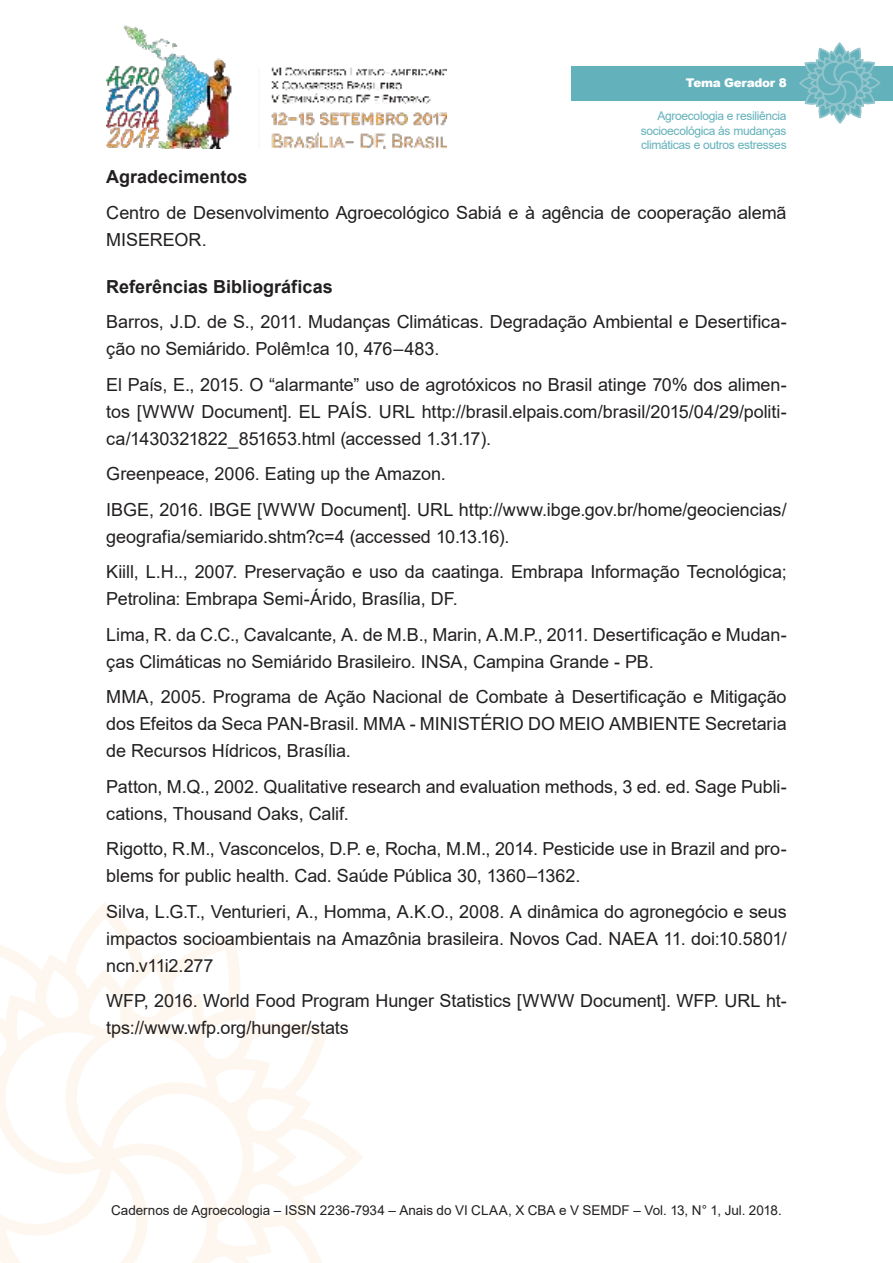
<style>
.page{position:relative;width:893px;height:1263px;background:#fff}
.page>*{position:absolute;margin:0;border:0;box-sizing:border-box;transform-origin:0 0}
.t1{font:18px/27px "Arial";letter-spacing:-.005em;color:#221f1f}
.t2{font:700 18px "Arial";color:#221f1f}
.t3{font:13.5px "Arial";color:#221f1f}
.t4{font:12px/14.4px "Arial";letter-spacing:-.025em;color:#63b1bb;text-align:justify}
.t5{font:900 12px "Arial";letter-spacing:-.025em;color:#fff}
</style>
<div class="page">
<img style="left:106px;top:25px;width:340px;height:124px">
<svg style="left:0;top:910px;width:363px;height:353px"></svg>
<div style="left:571px;top:66px;width:322px;height:34px;background:#63b1bb"></div>
<svg style="left:798px;top:43px;width:83px;height:81px"></svg>
<p class="t5" style="left:686px;top:76px;width:102px">Tema Gerador 8</p>
<p class="t4" style="left:641px;top:110px;width:147px;text-indent:17px">Agroecologia e resiliência socioecológica às mudanças climáticas e outros estresses</p>
<p class="t2" style="left:106px;top:170px;width:143px">Agradecimentos</p>
<p class="t1" style="left:106px;top:200px;width:682px">Centro de Desenvolvimento Agroecológico Sabiá e à agência de cooperação alemã<br>MISEREOR.</p>
<p class="t2" style="left:106px;top:280px;width:228px">Referências Bibliográficas</p>
<p class="t1" style="left:106px;top:310px;width:682px">Barros, J.D. de S., 2011. Mudanças Climáticas. Degradação Ambiental e Desertifica&shy;ção no Semiárido. Polêm!ca 10, 476–483.</p>
<p class="t1" style="left:106px;top:372px;width:682px;text-align:justify">El País, E., 2015. O “alarmante” uso de agrotóxicos no Brasil atinge 70% dos alimen&shy;tos [WWW Document]. EL PAÍS. URL http://brasil.elpais.com/brasil/2015/04/29/politi&shy;ca/1430321822_851653.html (accessed 1.31.17).</p>
<p class="t1" style="left:106px;top:457px;width:682px;line-height:35.5px">Greenpeace, 2006. Eating up the Amazon.<br>IBGE, 2016. IBGE [WWW Document]. URL http://www.ibge.gov.br/home/geociencias/</p>
<p class="t1" style="left:106px;top:520px;width:682px;line-height:35.5px">geografia/semiarido.shtm?c=4 (accessed 10.13.16).<br>Kiill, L.H.., 2007. Preservação e uso da caatinga. Embrapa Informação Tecnológica;</p>
<p class="t1" style="left:106px;top:582px;width:682px;line-height:35.5px">Petrolina: Embrapa Semi-Árido, Brasília, DF.<br>Lima, R. da C.C., Cavalcante, A. de M.B., Marin, A.M.P., 2011. Desertificação e Mudan-</p>
<p class="t1" style="left:106px;top:645px;width:682px;line-height:35.5px">ças Climáticas no Semiárido Brasileiro. INSA, Campina Grande - PB.<br>MMA, 2005. Programa de Ação Nacional de Combate à Desertificação e Mitigação</p>
<p class="t1" style="left:106px;top:712px;width:682px">dos Efeitos da Seca PAN-Brasil. MMA - MINISTÉRIO DO MEIO AMBIENTE Secretaria de Recursos Hídricos, Brasília.</p>
<p class="t1" style="left:106px;top:774px;width:682px">Patton, M.Q., 2002. Qualitative research and evaluation methods, 3 ed. ed. Sage Publi&shy;cations, Thousand Oaks, Calif.</p>
<p class="t1" style="left:106px;top:837px;width:682px">Rigotto, R.M., Vasconcelos, D.P. e, Rocha, M.M., 2014. Pesticide use in Brazil and pro&shy;blems for public health. Cad. Saúde Pública 30, 1360–1362.</p>
<p class="t1" style="left:106px;top:899px;width:682px;text-align:justify">Silva, L.G.T., Venturieri, A., Homma, A.K.O., 2008. A dinâmica do agronegócio e seus impactos socioambientais na Amazônia brasileira. Novos Cad. NAEA 11. doi:10.5801/ ncn.v11i2.277</p>
<p class="t1" style="left:106px;top:989px;width:682px">WFP, 2016. World Food Program Hunger Statistics [WWW Document]. WFP. URL ht&shy;tps://www.wfp.org/hunger/stats</p>
<p class="t3" style="left:111px;top:1204px;width:672px">Cadernos de Agroecologia – ISSN 2236-7934 – Anais do VI CLAA, X CBA e V SEMDF – Vol. 13, N° 1, Jul. 2018.</p>
</div>
